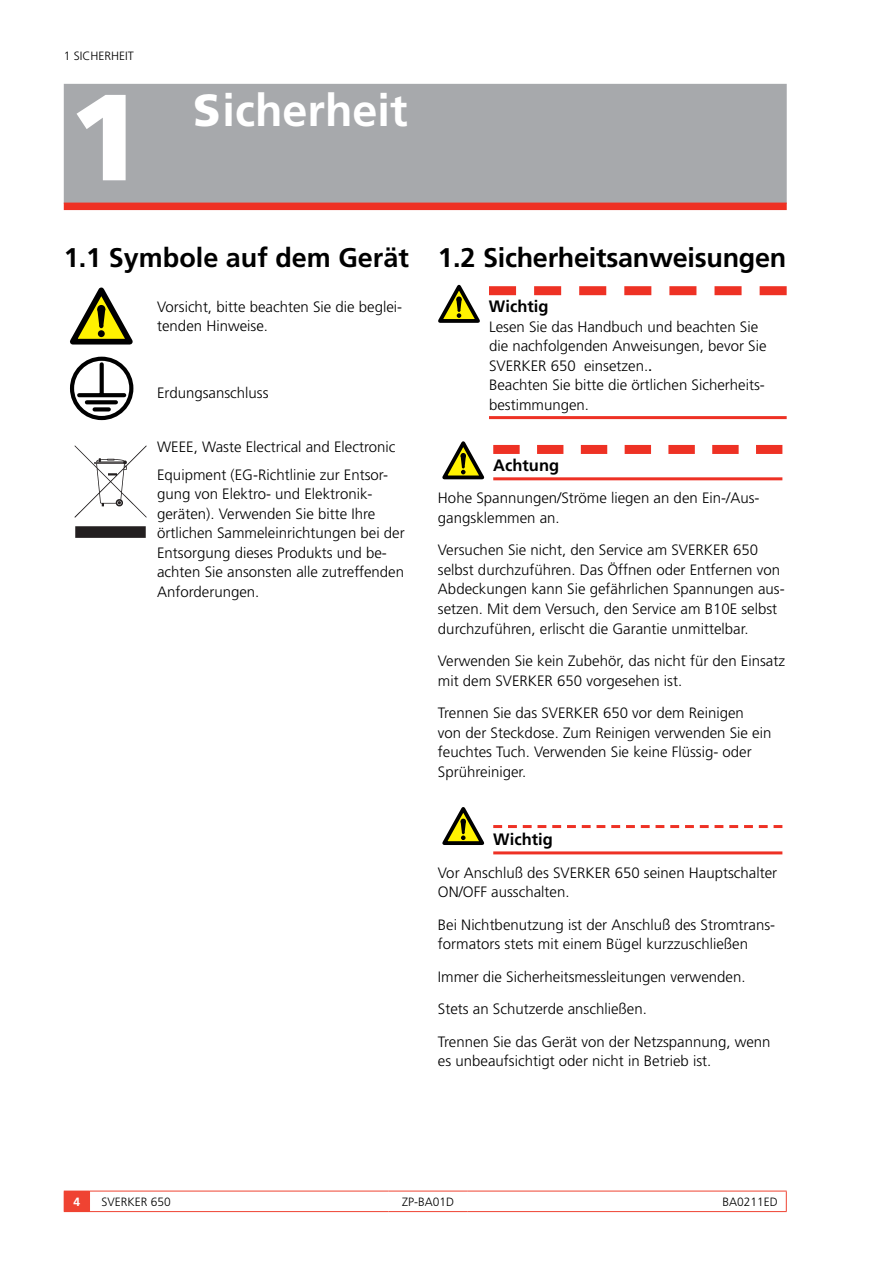
<style>
.page{position:relative;width:893px;height:1263px;background:#fff}
.page>*{position:absolute;margin:0;border:0;box-sizing:border-box;transform-origin:0 0}
.t1{font:900 122.4px "Frutiger LT Std";color:#fff}
.t2{font:700 45px "Frutiger LT Std";color:#fff}
.t3{font:700 27px "Frutiger LT Std";letter-spacing:-.01em;color:#000}
.t4{font:700 16.5px "Frutiger LT Std";color:#000}
.t5{font:300 15px/19.5px "Frutiger LT Std";color:#000}
.t6{font:300 12px "Frutiger LT Std";color:#000}
.t7{font:700 12px "Frutiger LT Std";color:#fff}
.s1{font-weight:900}
.s2{font-weight:400}
</style>
<div class="page">
<svg style="left:64px;top:1191px;width:26px;height:21px"></svg>
<hr style="left:90px;top:1191px;width:298px;height:1px;background:#ef4332">
<hr style="left:90px;top:1211px;width:298px;height:1px;background:#ef4332">
<hr style="left:388px;top:1191px;width:80px;height:1px;background:#ef4332">
<hr style="left:388px;top:1211px;width:80px;height:1px;background:#ef4332">
<hr style="left:468px;top:1191px;width:319px;height:1px;background:#ef4332">
<svg style="left:786px;top:1191px;width:1px;height:20px"></svg>
<hr style="left:468px;top:1211px;width:319px;height:1px;background:#ef4332">
<div style="left:64px;top:84px;width:723px;height:120px;background:#a7a9ac"></div>
<div style="left:64px;top:203px;width:723px;height:7px;background:#ee3124"></div>
<svg style="left:70px;top:287px;width:63px;height:58px"></svg>
<svg style="left:70px;top:357px;width:64px;height:63px"></svg>
<img style="left:74px;top:445px;width:73px;height:93px">
<svg style="left:489px;top:286px;width:298px;height:9px"></svg>
<hr style="left:489px;top:416px;width:298px;height:3px;background:#ee3124">
<svg style="left:438px;top:285px;width:42px;height:38px"></svg>
<svg style="left:493px;top:445px;width:289px;height:9px"></svg>
<hr style="left:493px;top:477px;width:289px;height:3px;background:#ee3124">
<svg style="left:442px;top:441px;width:43px;height:38px"></svg>
<svg style="left:493px;top:825px;width:289px;height:3px"></svg>
<hr style="left:493px;top:851px;width:289px;height:3px;background:#ee3124">
<svg style="left:442px;top:807px;width:43px;height:38px"></svg>
<p class="t6" style="left:64px;top:49px;width:72px">1 Sicherheit</p>
<h1 class="t1" style="left:69px;top:64px;width:76px">1</h1>
<h2 class="t2" style="left:193px;top:84px;width:216px"><span class="s1">S</span>icherheit</h2>
<h3 class="t3" style="left:64px;top:242px;width:347px">1.1 Symbole auf dem Gerät</h3>
<p class="t5" style="left:157px;top:297px;width:247px">Vorsicht, bitte beachten Sie die beglei&shy;tenden H inweise.</p>
<p class="t5" style="left:157px;top:383px;width:113px">Erdungsanschluss</p>
<p class="t5" style="left:157px;top:433px;width:240px;line-height:28px">WEEE, Waste Electrical and Electronic<br>Equipment (EG-Richtlinie zur Entsor-</p>
<p class="t5" style="left:157px;top:484px;width:249px">gung von Elektro- und Elektronik&shy;geräten). Verwenden Sie bitte Ihre örtlichen Sammeleinrichtungen bei der Entsorgung dieses Produkts und be&shy;achten Sie ansonsten alle zutreffenden Anforderungen.</p>
<h3 class="t3" style="left:438px;top:242px;width:350px">1.2 Sicherheitsanweisungen</h3>
<p class="t4" style="left:489px;top:297px;width:61px">Wichtig</p>
<p class="t5" style="left:489px;top:317px;width:279px">Lesen Sie das Handbuch und beachten Sie die nachfolgenden Anweisungen, bevor Sie SVERKER 650 einsetzen.<span class="s2">.<br></span>Beachten Sie bitte die örtlichen Sicherheits&shy;bestimmungen.</p>
<p class="t4" style="left:493px;top:455px;width:67px">Achtung</p>
<p class="t5" style="left:438px;top:489px;width:323px">Hohe Spannungen/Ströme liegen an den Ein-/Aus&shy;gangsklemmen an.</p>
<p class="t5" style="left:438px;top:541px;width:348px">Versuchen Sie nicht, den Service am SVERKER 650 selbst durchzuführen. Das Öffnen oder Entfernen von Abdeckungen kann Sie gefährlichen Spannungen aus&shy;setzen. Mit dem Versuch, den Service am B10E selbst durchzuführen, erlischt die Garantie unmittelbar.</p>
<p class="t5" style="left:438px;top:651px;width:349px">Verwenden Sie kein Zubehör, das nicht für den Einsatz mit dem SVERKER 650 vorgesehen ist.</p>
<p class="t5" style="left:438px;top:703px;width:335px">Trennen Sie das SVERKER 650 vor dem Reinigen<br>von der Steckdose. Zum Reinigen verwenden Sie ein feuchtes Tuch. Verwenden Sie keine Flüssig- oder Sprühreiniger.</p>
<p class="t4" style="left:493px;top:830px;width:61px">Wichtig</p>
<p class="t5" style="left:438px;top:863px;width:341px">Vor Anschluß des SVERKER 650 seinen Hauptschalter<br>ON/OFF ausschalten.</p>
<p class="t5" style="left:438px;top:915px;width:339px">Bei Nichtbenutzung ist der Anschluß des Stromtrans&shy;formators stets mit einem Bügel kurzzuschließen</p>
<p class="t5" style="left:438px;top:960px;width:334px;line-height:32.5px">Immer die Sicherheitsmessleitungen verwenden.<br>Stets an Schutzerde anschließen.<br>Trennen Sie das Gerät von der Netzspannung, wenn</p>
<p class="t5" style="left:438px;top:1051px;width:275px">es unbeaufsichtigt oder nicht in Betrieb ist.</p>
<p class="t7" style="left:73px;top:1194px;width:8px">4</p>
<p class="t6" style="left:101px;top:1195px;width:71px">SVERKER 650</p>
<p class="t6" style="left:402px;top:1195px;width:54px">ZP-BA01D</p>
<p class="t6" style="left:722px;top:1195px;width:57px">BA0211ED</p>
</div>
